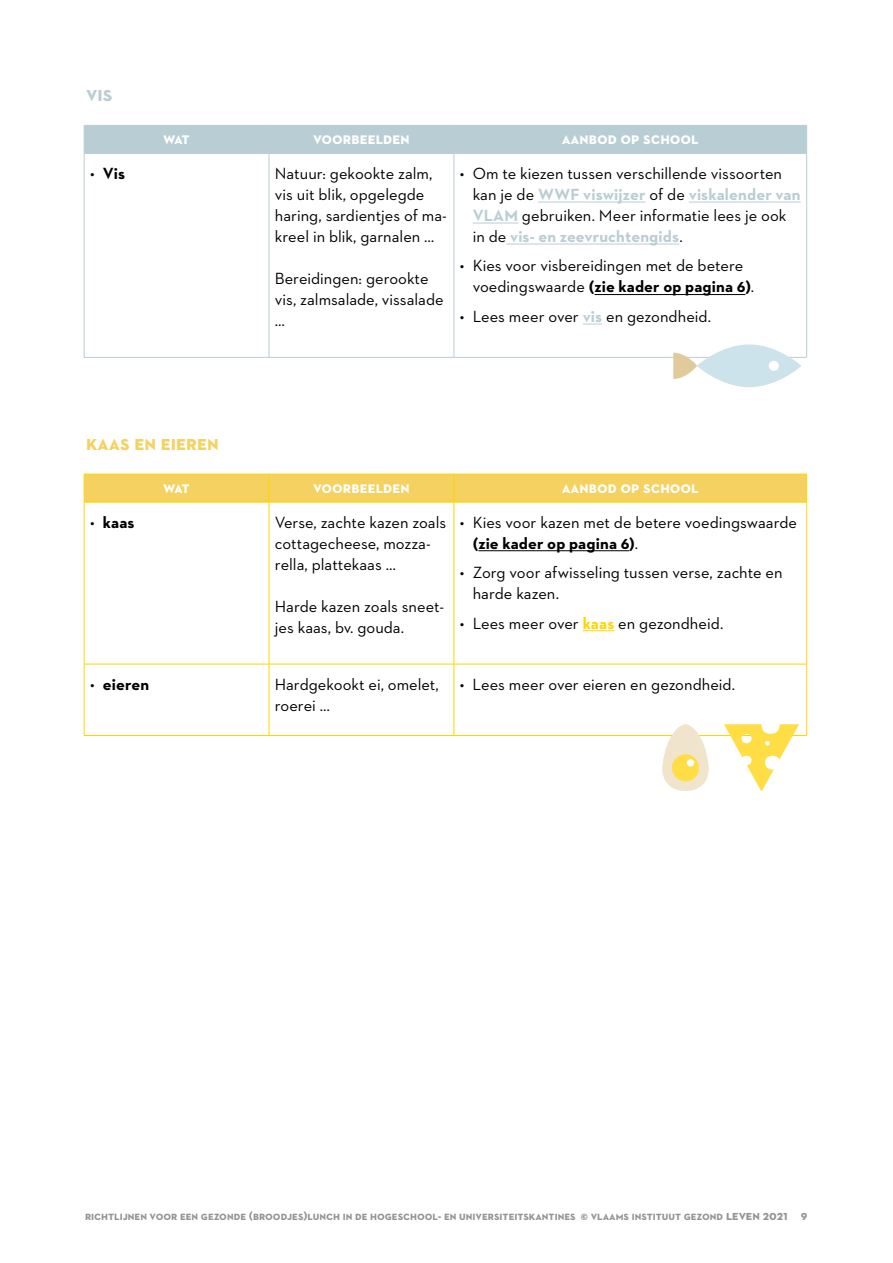
<style>
.page{position:relative;width:893px;height:1263px;background:#fff}
.page>*{position:absolute;margin:0;border:0;box-sizing:border-box;transform-origin:0 0}
.t1{font:700 21px "Neutraface 2 Text";color:#f4d160}
.t2{font:700 21px "Neutraface 2 Text";color:#b9ced4}
.t3{font:16.5px/21px "Neutraface 2 Text";color:#000}
.t4{font:700 16.5px "Neutraface 2 Text";color:#fff}
.t5{font:700 16.5px "Neutraface 2 Text";color:#000}
.t6{font:700 12px "Neutraface 2 Text";color:#959494}
.s1{font-weight:400}
.s2{font-weight:700;color:#b9ced4}
.s3{font-weight:700}
.s4{font-weight:700;color:#ffd500}
.s5{font-size:13.5px}
</style>
<div class="page">
<hr style="left:84px;top:152px;width:185px;height:2px;background:#b9ced4">
<hr style="left:269px;top:152px;width:185px;height:2px;background:#b9ced4">
<hr style="left:454px;top:152px;width:352px;height:2px;background:#b9ced4">
<hr style="left:269px;top:153px;width:1px;height:204px;background:#b9ced4">
<hr style="left:454px;top:153px;width:1px;height:204px;background:#b9ced4">
<div style="left:84px;top:125px;width:723px;height:28px;background:#b9ced4"></div>
<hr style="left:84px;top:153px;width:1px;height:204px;background:#b9ced4">
<hr style="left:806px;top:153px;width:1px;height:204px;background:#b9ced4">
<hr style="left:84px;top:357px;width:185px;height:1px;background:#b9ced4">
<hr style="left:269px;top:357px;width:185px;height:1px;background:#b9ced4">
<hr style="left:454px;top:357px;width:353px;height:1px;background:#b9ced4">
<hr style="left:538px;top:202px;width:107px;height:1px;background:#b9ced4">
<hr style="left:689px;top:202px;width:112px;height:1px;background:#b9ced4">
<hr style="left:473px;top:223px;width:45px;height:1px;background:#b9ced4">
<hr style="left:506px;top:244px;width:173px;height:1px;background:#b9ced4">
<hr style="left:594px;top:294px;width:151px;height:1px;background:#000">
<svg style="left:583px;top:324px;width:19px;height:1px"></svg>
<hr style="left:84px;top:501px;width:185px;height:2px;background:#ffd500">
<hr style="left:269px;top:501px;width:185px;height:2px;background:#ffd500">
<hr style="left:454px;top:501px;width:352px;height:2px;background:#ffd500">
<hr style="left:84px;top:502px;width:1px;height:162px;background:#ffd500">
<hr style="left:806px;top:502px;width:1px;height:162px;background:#ffd500">
<svg style="left:84px;top:474px;width:723px;height:28px;background:#f4d15a"></svg>
<hr style="left:269px;top:502px;width:1px;height:162px;background:#ffd500">
<hr style="left:454px;top:502px;width:1px;height:162px;background:#ffd500">
<hr style="left:269px;top:664px;width:1px;height:71px;background:#ffd500">
<hr style="left:454px;top:664px;width:1px;height:71px;background:#ffd500">
<hr style="left:84px;top:664px;width:185px;height:1px;background:#ffd500">
<hr style="left:84px;top:664px;width:1px;height:71px;background:#ffd500">
<hr style="left:269px;top:664px;width:185px;height:1px;background:#ffd500">
<hr style="left:454px;top:664px;width:353px;height:1px;background:#ffd500">
<hr style="left:806px;top:664px;width:1px;height:71px;background:#ffd500">
<hr style="left:84px;top:735px;width:185px;height:1px;background:#ffd500">
<hr style="left:269px;top:735px;width:185px;height:1px;background:#ffd500">
<hr style="left:454px;top:735px;width:353px;height:1px;background:#ffd500">
<hr style="left:478px;top:550px;width:151px;height:1px;background:#000">
<hr style="left:583px;top:630px;width:31px;height:1px;background:#ffd500">
<svg style="left:697px;top:344px;width:104px;height:43px;background:#d3e7ed"></svg>
<svg style="left:673px;top:353px;width:24px;height:26px"></svg>
<div style="left:769px;top:361px;width:10px;height:10px;background:#fff;border-radius:50%"></div>
<svg style="left:724px;top:724px;width:75px;height:67px"></svg>
<svg style="left:662px;top:724px;width:47px;height:67px"></svg>
<p class="t2" style="left:86px;top:81px;width:28px">vis</p>
<p class="t4" style="left:163px;top:128px;width:28px">wat</p>
<p class="t4" style="left:313px;top:128px;width:98px">voorbeelden</p>
<p class="t4" style="left:562px;top:128px;width:139px">aanbod op school</p>
<p class="t5" style="left:90px;top:163px;width:36px"><span class="s1">•</span> Vis</p>
<p class="t3" style="left:275px;top:162px;width:173px">Natuur: gekookte zalm, vis uit blik, opgelegde haring, sardientjes of ma&shy;kreel in blik, garnalen …</p>
<p class="t3" style="left:275px;top:267px;width:170px">Bereidingen: gerookte vis, zalmsalade, vissalade …</p>
<p class="t3" style="left:473px;top:162px;width:329px;text-indent:-13px">• Om te kiezen tussen verschillende vissoorten kan je de <span class="s2">WWF viswijzer</span> of de <span class="s2">viskalender van VLAM</span> gebruiken. Meer informatie lees je ook in de <span class="s2">vis- en zeevruchtengids</span>.</p>
<p class="t3" style="left:473px;top:255px;width:283px;text-indent:-13px">• Kies voor visbereidingen met de betere voedingswaarde <span class="s3">(zie kader op pagina 6)</span>.</p>
<p class="t3" style="left:460px;top:306px;width:253px">• Lees meer over <span class="s2">vis</span> en gezondheid.</p>
<p class="t1" style="left:86px;top:429px;width:134px">kaas en eieren</p>
<p class="t4" style="left:163px;top:477px;width:28px">wat</p>
<p class="t4" style="left:313px;top:477px;width:98px">voorbeelden</p>
<p class="t4" style="left:562px;top:477px;width:139px">aanbod op school</p>
<p class="t5" style="left:90px;top:511px;width:46px"><span class="s1">•</span> kaas</p>
<p class="t3" style="left:275px;top:511px;width:173px">Verse, zachte kazen zoals cottagecheese, mozza&shy;rella, plattekaas …</p>
<p class="t3" style="left:275px;top:595px;width:171px">Harde kazen zoals sneet&shy;jes kaas, bv. gouda.</p>
<p class="t3" style="left:473px;top:511px;width:326px;text-indent:-13px">• Kies voor kazen met de betere voedingswaarde <span class="s3">(zie kader op pagina 6)</span>.</p>
<p class="t3" style="left:473px;top:562px;width:311px;text-indent:-13px">• Zorg voor afwisseling tussen verse, zachte en harde kazen.</p>
<p class="t3" style="left:460px;top:612px;width:265px">• Lees meer over <span class="s4">kaas</span> en gezondheid.</p>
<p class="t5" style="left:90px;top:673px;width:60px"><span class="s1">•</span> eieren</p>
<p class="t3" style="left:275px;top:673px;width:165px">Hardgekookt ei, omelet, roerei …</p>
<p class="t3" style="left:460px;top:673px;width:277px">• Lees meer over eieren en gezondheid.</p>
<p class="t6" style="left:85px;top:1208px;width:724px">richtlijnen voor een gezonde (broodjes)lunch in de hogeschool- en universiteitskantines © vlaams instituut gezond <span class="s5">leven 2021 9</span></p>
</div>
